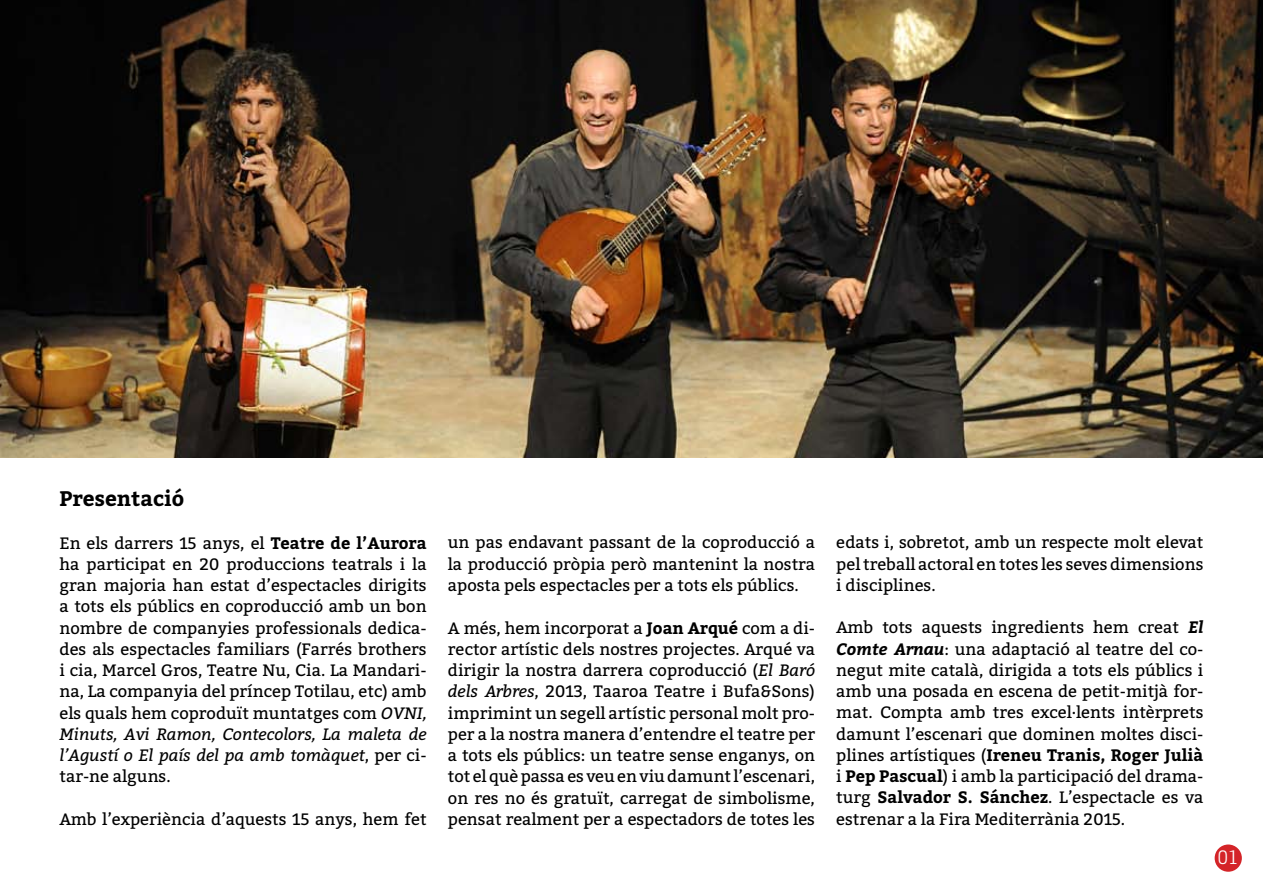
<style>
.page{position:relative;width:1263px;height:893px;background:#fff}
.page>*{position:absolute;margin:0;border:0;box-sizing:border-box;transform-origin:0 0}
.t1{font:700 21px "Bitter";color:#000}
.t2{font:18px "Apex Sans Book T";color:#fff}
.t3{font:16.5px/21.3px "Bitter";color:#000;text-align:justify}
.s1{font-weight:700}
.s2{font-style:italic}
.s3{font-weight:700;font-style:italic}
</style>
<div class="page">
<img style="left:0;top:0;width:1263px;height:458px">
<div style="left:1215px;top:844px;width:27px;height:28px;background:#d42428;border-radius:50%"></div>
<p class="t1" style="left:60px;top:482px;width:126px">Presentació</p>
<p class="t3" style="left:60px;top:532px;width:369px">En els darrers 15 anys, el <span class="s1">Teatre de l’Aurora </span>ha participat en 20 produccions teatrals i la gran majoria han estat d’espectacles dirigits a tots els públics en coproducció amb un bon nombre de companyies professionals dedica&shy;des als espectacles familiars (Farrés brothers i cia, Marcel Gros, Teatre Nu, Cia. La Mandari&shy;na, La companyia del príncep Totilau, etc) amb els quals hem coproduït muntatges com <span class="s2">OVNI, Minuts, Avi Ramon, Contecolors, La maleta de l’Agustí o El país del pa amb tomàquet</span>, per ci&shy;tar-ne alguns.</p>
<p class="t3" style="left:60px;top:808px;width:369px">Amb l’experiència d’aquests 15 anys, hem fet</p>
<p class="t3" style="left:448px;top:531px;width:369px">un pas endavant passant de la coproducció a la producció pròpia però mantenint la nostra aposta pels espectacles per a tots els públics.</p>
<p class="t3" style="left:448px;top:616px;width:369px">A més, hem incorporat a <span class="s1">Joan Arqué</span> com a di&shy;rector artístic dels nostres projectes. Arqué va dirigir la nostra darrera coproducció (<span class="s2">El Baró dels Arbres</span>, 2013, Taaroa Teatre i Bufa&amp;Sons) imprimint un segell artístic personal molt pro&shy;per a la nostra manera d’entendre el teatre per a tots els públics: un teatre sense enganys, on tot el què passa es veu en viu damunt l’escenari, on res no és gratuït, carregat de simbolisme, pensat realment per a espectadors de totes les</p>
<p class="t3" style="left:836px;top:531px;width:369px">edats i, sobretot, amb un respecte molt elevat pel treball actoral en totes les seves dimensions i disciplines.</p>
<p class="t3" style="left:836px;top:616px;width:369px">Amb tots aquests ingredients hem creat <span class="s3">El Comte Arnau</span>: una adaptació al teatre del co&shy;negut mite català, dirigida a tots els públics i amb una posada en escena de petit-mitjà for&shy;mat. Compta amb tres excel·lents intèrprets damunt l’escenari que dominen moltes disci&shy;plines artístiques (<span class="s1">Ireneu Tranis, Roger Julià </span>i <span class="s1">Pep Pascual</span>) i amb la participació del drama&shy;turg <span class="s1">Salvador S. Sánchez</span>. L’espectacle es va estrenar a la Fira Mediterrània 2015.</p>
<p class="t2" style="left:1217px;top:846px;width:23px">01</p>
</div>
